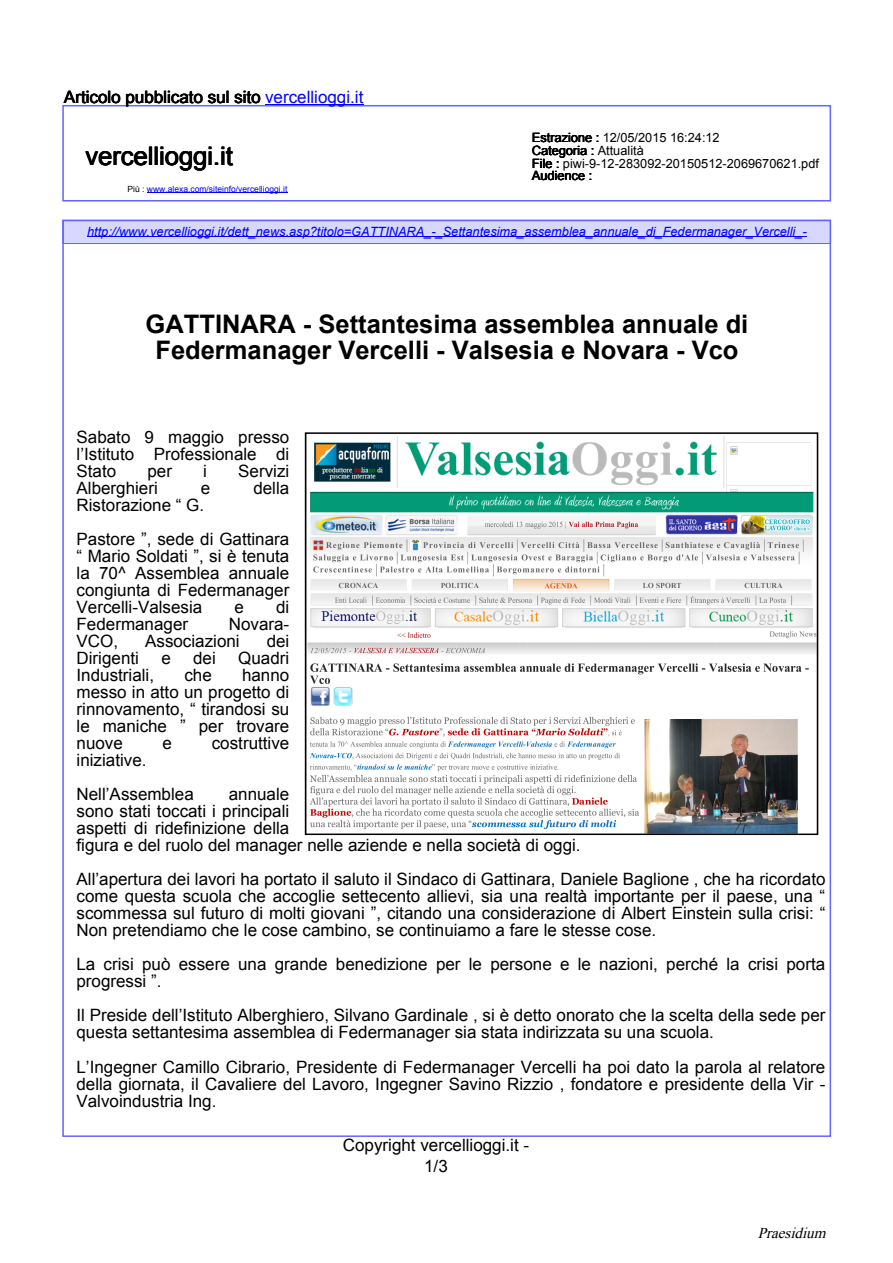
<style>
.page{position:relative;width:893px;height:1263px;background:#fff}
.page>*{position:absolute;margin:0;border:0;box-sizing:border-box;transform-origin:0 0}
.t1{font:700 25.5px/25.5px "Arial";color:#000;text-align:center}
.t2{font:25.5px "Arial";color:#000}
.t3{font:16.95px/17px "Arial";color:#000;text-align:justify}
.t4{font:italic 15px "Times New Roman";color:#000}
.t5{font:italic 12.75px "Arial";color:#00f}
.t6{font:12.75px/12.8px "Arial";color:#000}
.t7{font:8.55px "Arial";color:#00f}
.s1{color:#00f}
.s2{color:#000}
</style>
<div class="page">
<div style="left:62px;top:105px;width:769px;height:97px;border:2px solid #6464ff"></div>
<img style="left:308px;top:436px;width:507px;height:396px">
<div style="left:62px;top:220px;width:769px;height:24px;border:2px solid #6464ff"></div>
<div style="left:64px;top:221px;width:765px;height:22px;background:#d7d7ff"></div>
<div style="left:305px;top:432px;width:513px;height:403px;border:2px solid #000"></div>
<hr style="left:87px;top:237px;width:719px;height:1px;background:#00f">
<hr style="left:147px;top:193px;width:140px;height:1px;background:#00f">
<hr style="left:265px;top:104px;width:98px;height:1px;background:#00f">
<p class="t3" style="left:64px;top:89px;width:301px">Articolo pubblicato sul sito <span class="s1">vercellioggi.it</span></p>
<h1 class="t2" style="left:85px;top:139px;width:149px">vercellioggi.it</h1>
<p class="t7" style="left:128px;top:183px;width:161px"><span class="s2">Più :</span> www.alexa.com/siteinfo/vercellioggi.it</p>
<p class="t6" style="left:531px;top:131px;width:289px">Estrazione : 12/05/2015 16:24:12<br>Categoria : Attualità<br>File : piwi-9-12-283092-20150512-2069670621.pdf<br>Audience :</p>
<p class="t5" style="left:87px;top:223px;width:721px">http://www.vercellioggi.it/dett_news.asp?titolo=GATTINARA_-_Settantesima_assemblea_annuale_di_Federmanager_Vercelli_-</p>
<h1 class="t1" style="left:145px;top:312px;width:604px">GATTINARA - Settantesima assemblea annuale di<br>Federmanager Vercelli - Valsesia e Novara - Vco</h1>
<p class="t3" style="left:77px;top:429px;width:214px">Sabato 9 maggio presso l’Istituto Professionale di Stato</p>
<p class="t3" style="left:147px;top:463px;width:26px">per</p>
<p class="t3" style="left:203px;top:463px;width:5px">i</p>
<p class="t3" style="left:238px;top:463px;width:53px">Servizi</p>
<p class="t3" style="left:77px;top:480px;width:83px">Alberghieri</p>
<p class="t3" style="left:201px;top:480px;width:11px">e</p>
<p class="t3" style="left:253px;top:480px;width:37px">della</p>
<p class="t3" style="left:77px;top:488px;width:214px;line-height:34px">Ristorazione “ G.<br>Pastore ”, sede di Gattinara</p>
<p class="t3" style="left:77px;top:548px;width:214px">“ Mario Soldati ”, si è tenuta la 70^ Assemblea annuale congiunta di Federmanager Vercelli-Valsesia</p>
<p class="t3" style="left:234px;top:599px;width:11px">e</p>
<p class="t3" style="left:276px;top:599px;width:15px">di</p>
<p class="t3" style="left:77px;top:616px;width:113px">Federmanager</p>
<p class="t3" style="left:229px;top:616px;width:62px">Novara-</p>
<p class="t3" style="left:77px;top:633px;width:43px">VCO,</p>
<p class="t3" style="left:145px;top:633px;width:96px">Associazioni</p>
<p class="t3" style="left:267px;top:633px;width:24px">dei</p>
<p class="t3" style="left:77px;top:650px;width:64px">Dirigenti</p>
<p class="t3" style="left:161px;top:650px;width:11px">e</p>
<p class="t3" style="left:193px;top:650px;width:24px">dei</p>
<p class="t3" style="left:238px;top:650px;width:53px">Quadri</p>
<p class="t3" style="left:77px;top:667px;width:79px">Industriali,</p>
<p class="t3" style="left:184px;top:667px;width:29px">che</p>
<p class="t3" style="left:77px;top:667px;width:214px;text-indent:165px">hanno messo in atto un progetto di rinnovamento, “ tirandosi su le maniche ” per trovare nuove</p>
<p class="t3" style="left:163px;top:735px;width:11px">e</p>
<p class="t3" style="left:212px;top:735px;width:79px">costruttive</p>
<p class="t3" style="left:77px;top:744px;width:119px;line-height:34px">iniziative.<br>Nell’Assemblea</p>
<p class="t3" style="left:77px;top:786px;width:505px;text-align:left;text-indent:152px">annuale<br>sono stati toccati i principali<br>aspetti di ridefinizione della<br>figura e del ruolo del manager nelle aziende e nella società di oggi.</p>
<p class="t3" style="left:76px;top:871px;width:750px">All’apertura dei lavori ha portato il saluto il Sindaco di Gattinara, Daniele Baglione , che ha ricordato come questa scuola che accoglie settecento allievi, sia una realtà importante per il paese, una “ scommessa sul futuro di molti giovani ”, citando una considerazione di Albert Einstein sulla crisi: “ Non pretendiamo che le cose cambino, se continuiamo a fare le stesse cose.</p>
<p class="t3" style="left:76px;top:956px;width:750px">La crisi può essere una grande benedizione per le persone e le nazioni, perché la crisi porta progressi ”.</p>
<p class="t3" style="left:76px;top:1007px;width:750px">Il Preside dell’Istituto Alberghiero, Silvano Gardinale , si è detto onorato che la scelta della sede per questa settantesima assemblea di Federmanager sia stata indirizzata su una scuola.</p>
<p class="t3" style="left:76px;top:1058px;width:750px">L’Ingegner Camillo Cibrario, Presidente di Federmanager Vercelli ha poi dato la parola al relatore della giornata, il Cavaliere del Lavoro, Ingegner Savino Rizzio , fondatore e presidente della Vir - Valvoindustria Ing.</p>
<p class="t3" style="left:343px;top:1137px;width:188px">Copyright vercellioggi.it -</p>
<p class="t3" style="left:424px;top:1158px;width:25px">1/3</p>
<p class="t4" style="left:758px;top:1222px;width:74px">Praesidium</p>
</div>
